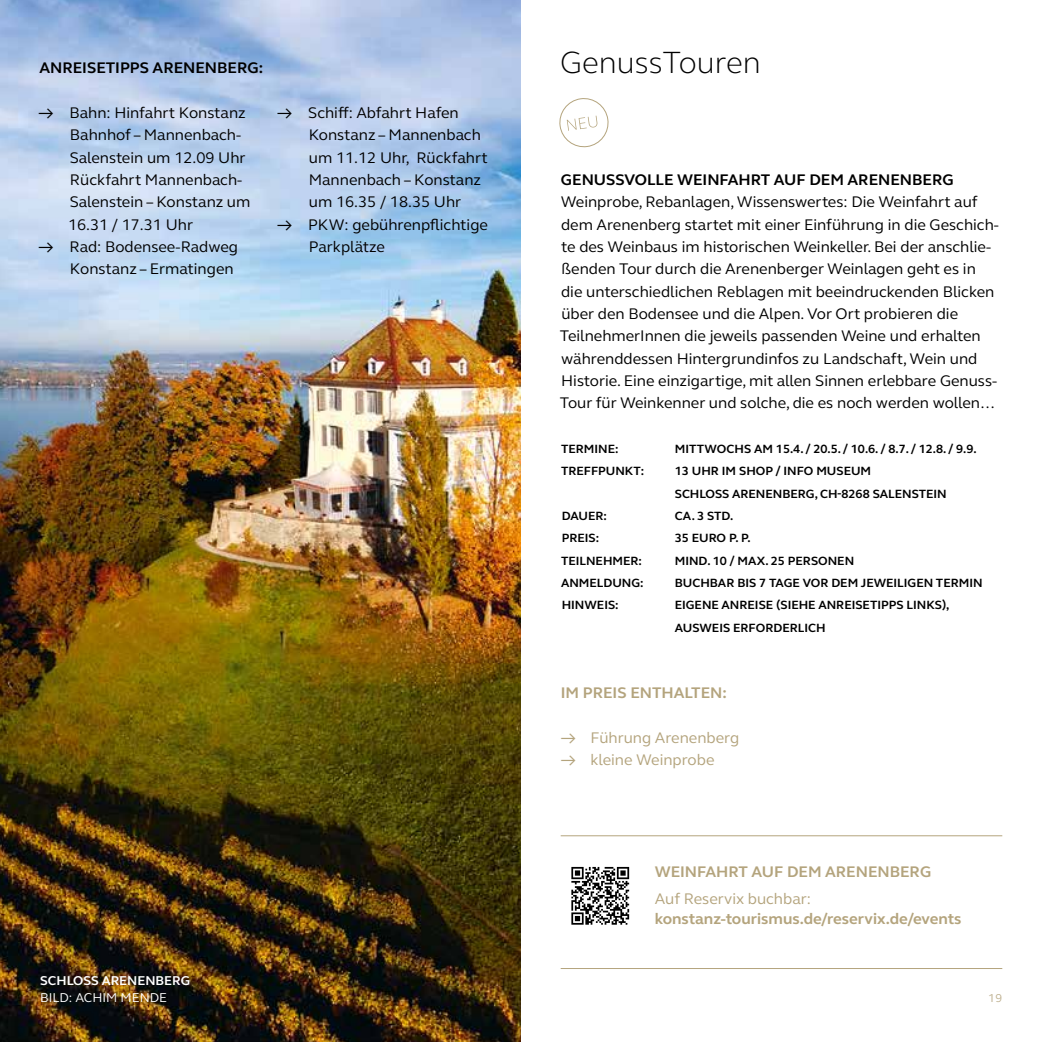
<style>
.page{position:relative;width:1042px;height:1042px;background:#fff}
.page>*{position:absolute;margin:0;border:0;box-sizing:border-box;transform-origin:0 0}
.t1{font:300 31.5px "FS Elliot Pro";color:#000}
.t2{font:15.75px/22.4px "FS Elliot Pro";color:#000}
.t3{font:700 15.75px "FS Elliot Pro";color:#b4a47d}
.t4{font:700 15.75px "FS Elliot Pro";color:#000}
.t5{font:15.75px "FS Elliot Pro";color:#b4a47d}
.t6{font:700 13.12px "FS Elliot Pro";color:#fff}
.t7{font:13.12px "FS Elliot Pro";color:#fff}
.t8{font:700 12.25px/22.4px "FS Elliot Pro";color:#000}
.t9{font:11.72px "FS Elliot Pro";color:#beb08f}
</style>
<div class="page">
<img style="left:0;top:0;width:521px;height:1042px">
<svg style="left:571px;top:866px;width:59px;height:59px"></svg>
<svg style="left:571px;top:867px;width:58px;height:57px"></svg>
<hr style="left:561px;top:835px;width:441px;height:1px;background:#b4a47d">
<hr style="left:561px;top:968px;width:441px;height:1px;background:#b4a47d">
<svg style="left:559px;top:98px;width:50px;height:50px"></svg>
<p class="t4" style="left:39px;top:57px;width:225px">ANREISETIPPS ARENENBERG:</p>
<p class="t2" style="left:68px;top:101px;width:184px;text-indent:-30px">→ Bahn: Hinfahrt Konstanz<br>Bahnhof – Mannenbach-<br>Salenstein um 12.09 Uhr<br>Rückfahrt Mannenbach-<br>Salenstein – Konstanz um<br>16.31 / 17.31 Uhr</p>
<p class="t2" style="left:38px;top:235px;width:201px;text-align:right">→ Rad: Bodensee-Radweg<br>Konstanz – Ermatingen</p>
<p class="t2" style="left:309px;top:101px;width:181px;text-indent:-31px">→ Schiff: Abfahrt Hafen<br>Konstanz – Mannenbach um 11.12 Uhr, Rückfahrt<br>Mannenbach – Konstanz um 16.35 / 18.35 Uhr</p>
<p class="t2" style="left:309px;top:213px;width:181px;text-indent:-31px">→ PKW: -gebührenpflichtige<br>Parkplätze</p>
<p class="t6" style="left:40px;top:971px;width:151px">SCHLOSS ARENENBERG</p>
<p class="t7" style="left:40px;top:989px;width:128px">BILD: ACHIM MENDE</p>
<h1 class="t1" style="left:560px;top:42px;width:202px">GenussTouren</h1>
<p class="t4" style="left:561px;top:169px;width:394px">GENUSSVOLLE WEINFAHRT AUF DEM ARENENBERG</p>
<p class="t2" style="left:560px;top:190px;width:440px">Weinprobe, Rebanlagen, Wissenswertes: Die Weinfahrt auf dem Arenenberg startet mit einer Einführung in die Geschich&shy;te des Weinbaus im historischen Weinkeller. Bei der anschlie&shy;ßenden Tour durch die Arenenberger Weinlagen geht es in die unterschiedlichen Reblagen mit beeindruckenden Blicken über den Bodensee und die Alpen. Vor Ort probieren die TeilnehmerInnen die jeweils passenden Weine und erhalten währenddessen Hintergrundinfos zu Landschaft, Wein und Historie. Eine einzigartige, mit allen Sinnen erlebbare Genuss-Tour für Weinkenner und solche, die es noch werden wollen…</p>
<p class="t8" style="left:561px;top:437px;width:59px">TERMINE:</p>
<p class="t8" style="left:675px;top:437px;width:303px">MITTWOCHS AM 15.4. / 20.5. / 10.6. / 8.7. / 12.8. / 9.9.</p>
<p class="t8" style="left:561px;top:460px;width:85px">TREFFPUNKT:</p>
<p class="t8" style="left:675px;top:460px;width:273px">13 UHR IM SHOP / INFO MUSEUM<br>SCHLOSS ARENENBERG, CH-8268 SALENSTEIN</p>
<p class="t8" style="left:562px;top:504px;width:47px">DAUER:</p>
<p class="t8" style="left:675px;top:504px;width:60px">CA. 3 STD.</p>
<p class="t8" style="left:562px;top:527px;width:39px">PREIS:</p>
<p class="t8" style="left:675px;top:527px;width:77px">35 EURO P. P.</p>
<p class="t8" style="left:561px;top:549px;width:82px">TEILNEHMER:</p>
<p class="t8" style="left:675px;top:549px;width:181px">MIND. 10 / MAX. 25 PERSONEN</p>
<p class="t8" style="left:561px;top:571px;width:84px">ANMELDUNG:</p>
<p class="t8" style="left:675px;top:571px;width:309px">BUCHBAR BIS 7 TAGE VOR DEM JEWEILIGEN TERMIN</p>
<p class="t8" style="left:562px;top:594px;width:58px">HINWEIS:</p>
<p class="t8" style="left:675px;top:594px;width:276px">EIGENE ANREISE (SIEHE ANREISETIPPS LINKS),<br>AUSWEIS ERFORDERLICH</p>
<p class="t3" style="left:561px;top:682px;width:168px">IM PREIS ENTHALTEN:</p>
<p class="t5" style="left:561px;top:727px;width:180px">→ Führung Arenenberg</p>
<p class="t5" style="left:561px;top:749px;width:155px">→ kleine Weinprobe</p>
<p class="t3" style="left:655px;top:861px;width:278px">WEINFAHRT AUF DEM ARENENBERG</p>
<p class="t5" style="left:655px;top:888px;width:158px">Auf Reservix buchbar:</p>
<p class="t3" style="left:655px;top:908px;width:308px">konstanz-tourismus.de/reservix.de/events</p>
<p class="t9" style="left:988px;top:990px;width:15px">19</p>
</div>
